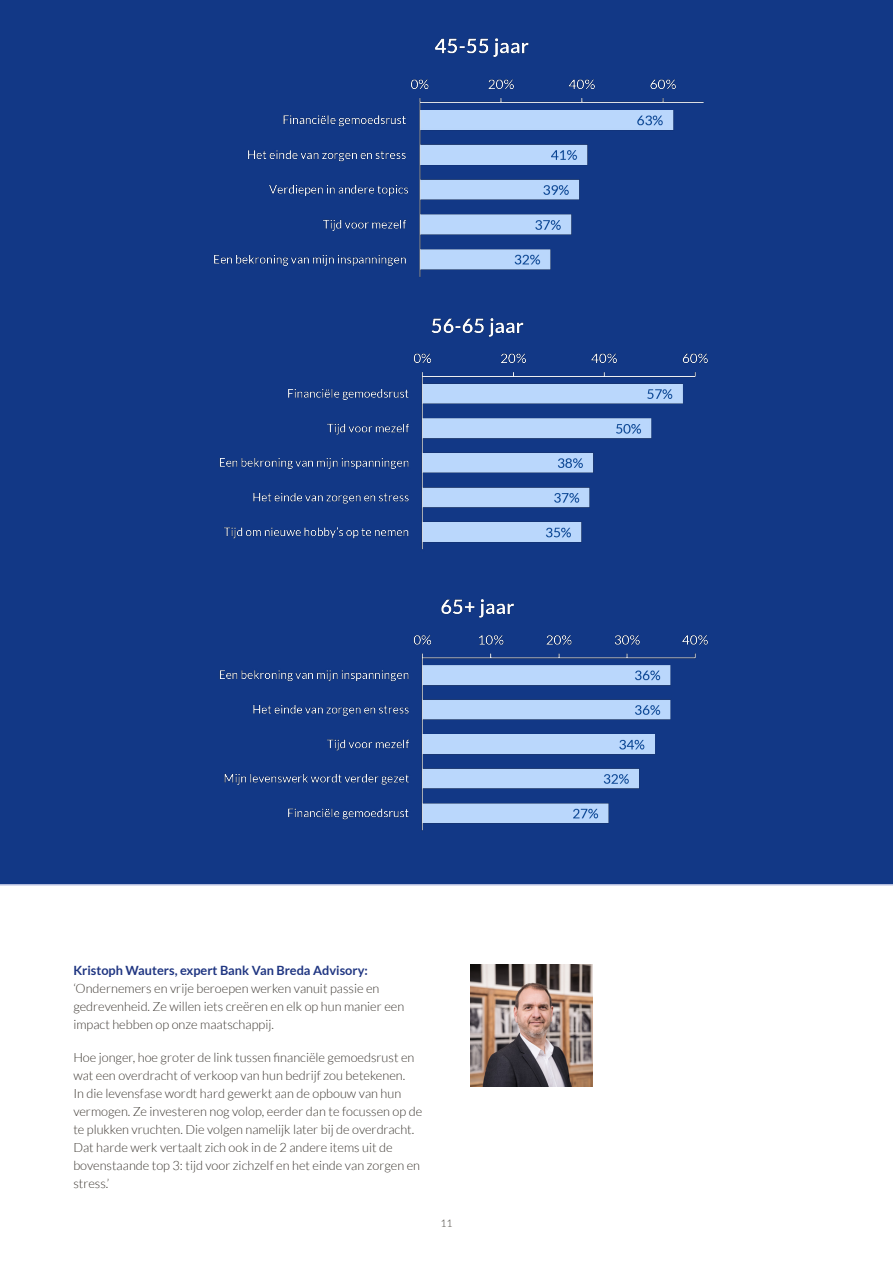
<style>
.page{position:relative;width:893px;height:1263px;background:#fff}
.page>*{position:absolute;margin:0;border:0;box-sizing:border-box;transform-origin:0 0}
.t1{font:300 12.75px/18px "Lato";color:#3c3731}
.t2{font:700 12.75px "Lato";color:#203682}
.t3{font:300 10.5px "Lato";color:#3c3831}
</style>
<div class="page">
<img style="left:470px;top:965px;width:122px;height:122px">
<div style="left:0;top:0;width:893px;height:885px;background:#123886"></div>
<img style="left:209px;top:27px;width:518px;height:263px">
<img style="left:209px;top:308px;width:518px;height:259px">
<img style="left:209px;top:589px;width:518px;height:259px">
<p class="t2" style="left:73px;top:963px;width:296px">Kristoph Wauters, expert Bank Van Breda Advisory:</p>
<p class="t1" style="left:73px;top:979px;width:332px">‘Ondernemers en vrije beroepen werken vanuit passie en gedrevenheid. Ze willen iets creëren en elk op hun manier een impact hebben op onze maatschappij.</p>
<p class="t1" style="left:73px;top:1048px;width:350px">Hoe jonger, hoe groter de link tussen financiële gemoedsrust en wat een overdracht of verkoop van hun bedrijf zou betekenen.<br>In die levensfase wordt hard gewerkt aan de opbouw van hun vermogen. Ze investeren nog volop, eerder dan te focussen op de te plukken vruchten. Die volgen namelijk later bij de overdracht.<br>Dat harde werk vertaalt zich ook in de 2 andere items uit de bovenstaande top 3: tijd voor zichzelf en het einde van zorgen en stress.’</p>
<p class="t3" style="left:440px;top:1217px;width:14px">11</p>
</div>
